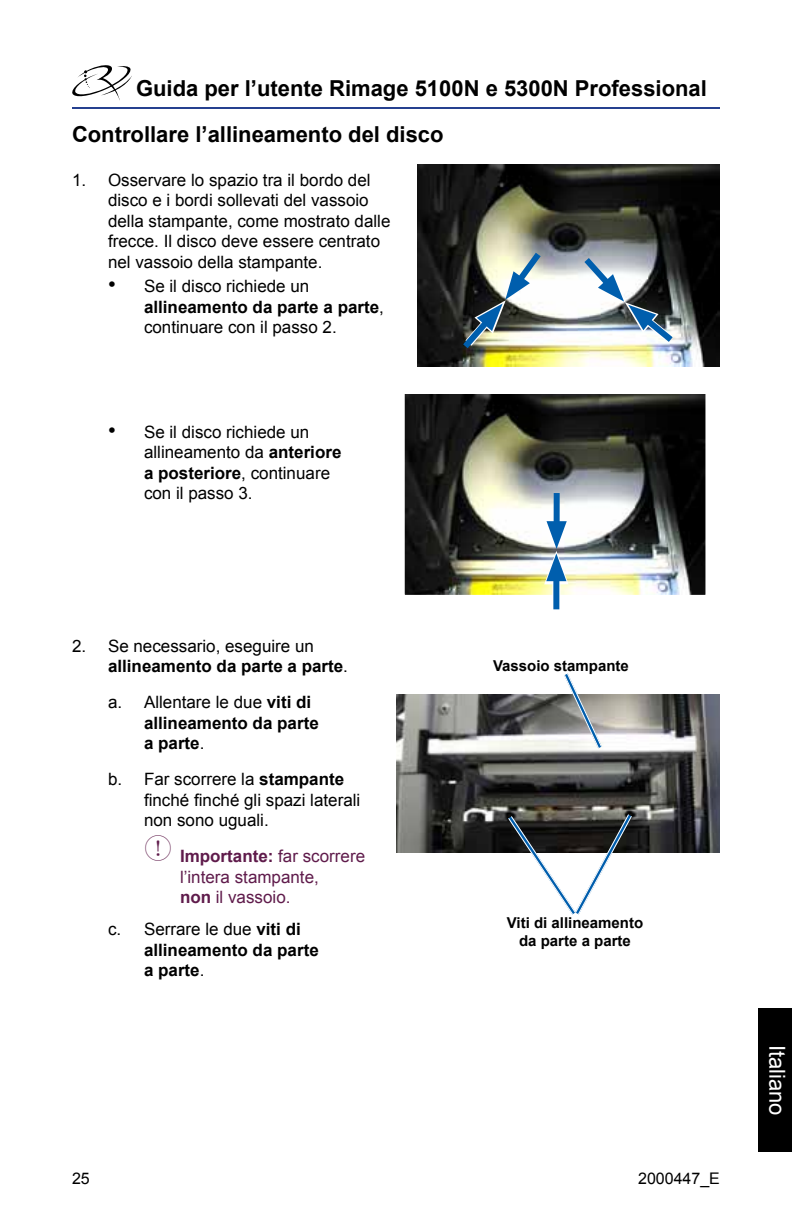
<style>
.page{position:relative;width:792px;height:1224px;background:#fff}
.page>*{position:absolute;margin:0;border:0;box-sizing:border-box;transform-origin:0 0}
.t1{font:700 22px/46px "Arial";color:#000}
.t2{font:22px "Arial";color:#fff}
.t3{font:17px/20.4px "Arial";color:#000}
.t4{font:700 17px/20.4px "Arial";color:#000}
.t5{font:17px/20.4px "Arial";color:#5f1b4b}
.t6{font:16px "Arial";color:#000}
.t7{font:700 15px/18px "Arial";color:#000;text-align:center}
.s1{font-size:22px}
.s2{font-weight:700}
.s3{font-weight:400}
</style>
<div class="page">
<hr style="left:72px;top:107px;width:648px;height:2px;background:#25408f">
<svg style="left:72px;top:65px;width:60px;height:35px"></svg>
<img style="left:406px;top:395px;width:298px;height:199px">
<div style="left:403px;top:392px;width:304px;height:205px;border:2px solid #fff"></div>
<div style="left:554px;top:493px;width:6px;height:39px;background:#005ead"></div>
<svg style="left:552px;top:584px;width:8px;height:23px"></svg>
<div style="left:553px;top:570px;width:6px;height:39px;background:#005ead"></div>
<svg style="left:544px;top:521px;width:25px;height:63px"></svg>
<img style="left:396px;top:694px;width:324px;height:158px">
<svg style="left:504px;top:810px;width:131px;height:105px"></svg>
<svg style="left:561px;top:673px;width:44px;height:80px"></svg>
<img style="left:417px;top:164px;width:303px;height:203px">
<svg style="left:578px;top:252px;width:101px;height:96px"></svg>
<img style="left:457px;top:246px;width:90px;height:109px">
<div style="left:758px;top:1008px;width:34px;height:144px;background:#000"></div>
<p class="t1" style="left:72px;top:66px;width:636px;text-indent:64px">Guida per l’utente Rimage 5100N e 5300N Professional<br>Controllare l’allineamento del disco</p>
<p class="t3" style="left:108px;top:170px;width:284px;text-indent:-36px">1. Osservare lo spazio tra il bordo del disco e i bordi sollevati del vassoio della stampante, come mostrato dalle frecce. Il disco deve essere centrato nel vassoio della stampante.</p>
<p class="t3" style="left:144px;top:276px;width:241px;text-indent:-36px"><span class="s1">•</span> Se il disco richiede un <span class="s2">allineamento da parte a parte</span>, continuare con il passo 2.</p>
<p class="t3" style="left:144px;top:422px;width:199px;text-indent:-36px"><span class="s1">•</span> Se il disco richiede un allineamento da <span class="s2">anteriore a posteriore</span>, continuare con il passo 3.</p>
<p class="t3" style="left:108px;top:636px;width:241px;text-indent:-36px">2. Se necessario, eseguire un <span class="s2">allineamento da parte a parte</span>.</p>
<p class="t4" style="left:144px;top:693px;width:176px;text-indent:-36px"><span class="s3">a. Allentare le due</span> viti di allineamento da parte a parte<span class="s3">.</span></p>
<p class="t3" style="left:144px;top:769px;width:218px;text-indent:-36px">b. Far scorrere la <span class="s2">stampante </span>finché finché gli spazi laterali non sono uguali.</p>
<p class="t5" style="left:180px;top:847px;width:187px"><span class="s2">Importante:</span> far scorrere l’intera stampante,<br><span class="s2">non</span> il vassoio.</p>
<p class="t4" style="left:144px;top:920px;width:176px;text-indent:-36px"><span class="s3">c. Serrare le due</span> viti di allineamento da parte a parte<span class="s3">.</span></p>
<p class="t7" style="left:507px;top:914px;width:138px">Viti di allineamento da parte a parte</p>
<p class="t7" style="left:493px;top:657px;width:137px">Vassoio stampante</p>
<p class="t6" style="left:72px;top:1168px;width:19px">25</p>
<p class="t6" style="left:638px;top:1168px;width:83px">2000447_E</p>
<p class="t2" style="left:792px;top:1045px;width:72px;rotate:90deg">Italiano</p>
</div>
